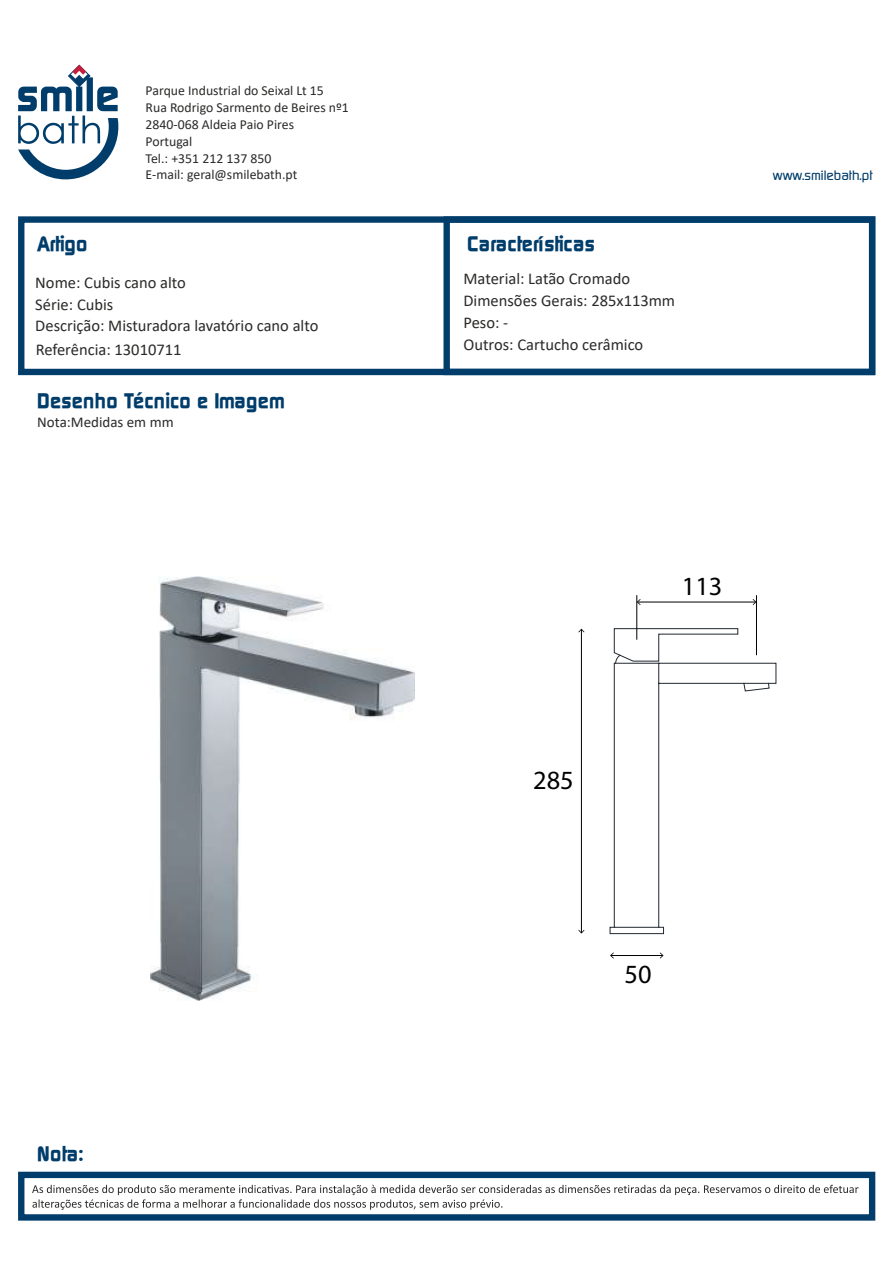
<style>
.page{position:relative;width:893px;height:1262px;background:#fff}
.page>*{position:absolute;margin:0;border:0;box-sizing:border-box;transform-origin:0 0}
.t1{font:26.4px "Myriad Pro";color:#000}
.t2{font:700 21px "Continuum";letter-spacing:.015em;color:#003d6b}
.t3{font:16.5px/21.9px "Calibri";color:#2b2a29}
.t4{font:15px "Calibri";color:#2b2a29}
.t5{font:13.8px/16.8px "Calibri";color:#2b2a29}
.t6{font:500 13.5px "Continuum";color:#003d6b}
</style>
<div class="page">
<div style="left:18px;top:216px;width:857px;height:159px;border:6px solid #003d6b"></div>
<div style="left:443px;top:216px;width:432px;height:159px;border:6px solid #003d6b"></div>
<div style="left:18px;top:1171px;width:857px;height:49px;border:6px solid #003d6b"></div>
<svg style="left:32px;top:1184px;width:826px;height:25px"></svg>
<svg style="left:18px;top:64px;width:100px;height:115px"></svg>
<img style="left:151px;top:577px;width:264px;height:423px">
<svg style="left:609px;top:628px;width:167px;height:306px"></svg>
<hr style="left:581px;top:629px;width:1px;height:303px;background:#000">
<svg style="left:578px;top:628px;width:6px;height:4px"></svg>
<svg style="left:578px;top:929px;width:6px;height:4px"></svg>
<hr style="left:611px;top:955px;width:51px;height:1px;background:#000">
<svg style="left:610px;top:952px;width:4px;height:6px"></svg>
<hr style="left:637px;top:601px;width:118px;height:1px;background:#000">
<svg style="left:752px;top:599px;width:4px;height:6px"></svg>
<svg style="left:637px;top:599px;width:3px;height:6px"></svg>
<hr style="left:636px;top:595px;width:1px;height:44px;background:#000">
<hr style="left:756px;top:595px;width:1px;height:60px;background:#000">
<p class="t5" style="left:146px;top:82px;width:205px">Parque Industrial do Seixal Lt 15<br>Rua Rodrigo Sarmento de Beires nº1<br>2840-068 Aldeia Paio Pires<br>Portugal<br>Tel.: +351 212 137 850<br>E-mail: geral@smilebath.pt</p>
<p class="t2" style="left:37px;top:229px;width:52px">Artigo</p>
<p class="t2" style="left:467px;top:229px;width:129px">Características</p>
<p class="t3" style="left:35px;top:271px;width:284px;line-height:21.5px">Nome: Cubis cano alto<br>Série: Cubis<br>Descrição: Misturadora lavatório cano alto</p>
<p class="t3" style="left:36px;top:338px;width:147px">Referência: 13010711</p>
<p class="t2" style="left:37px;top:387px;width:249px">Desenho Técnico e Imagem</p>
<p class="t4" style="left:37px;top:411px;width:138px">Nota:Medidas em mm</p>
<p class="t3" style="left:463px;top:267px;width:213px">Material: Latão Cromado<br>Dimensões Gerais: 285x113mm<br>Peso: -<br>Outros: Cartucho cerâmico</p>
<p class="t6" style="left:773px;top:167px;width:101px">www.smilebath.pt</p>
<h1 class="t1" style="left:681px;top:570px;width:42px">113</h1>
<h1 class="t1" style="left:533px;top:763px;width:42px">285</h1>
<p class="t2" style="left:37px;top:1139px;width:48px">Nota:</p>
<h1 class="t1" style="left:624px;top:957px;width:29px">50</h1>
</div>
